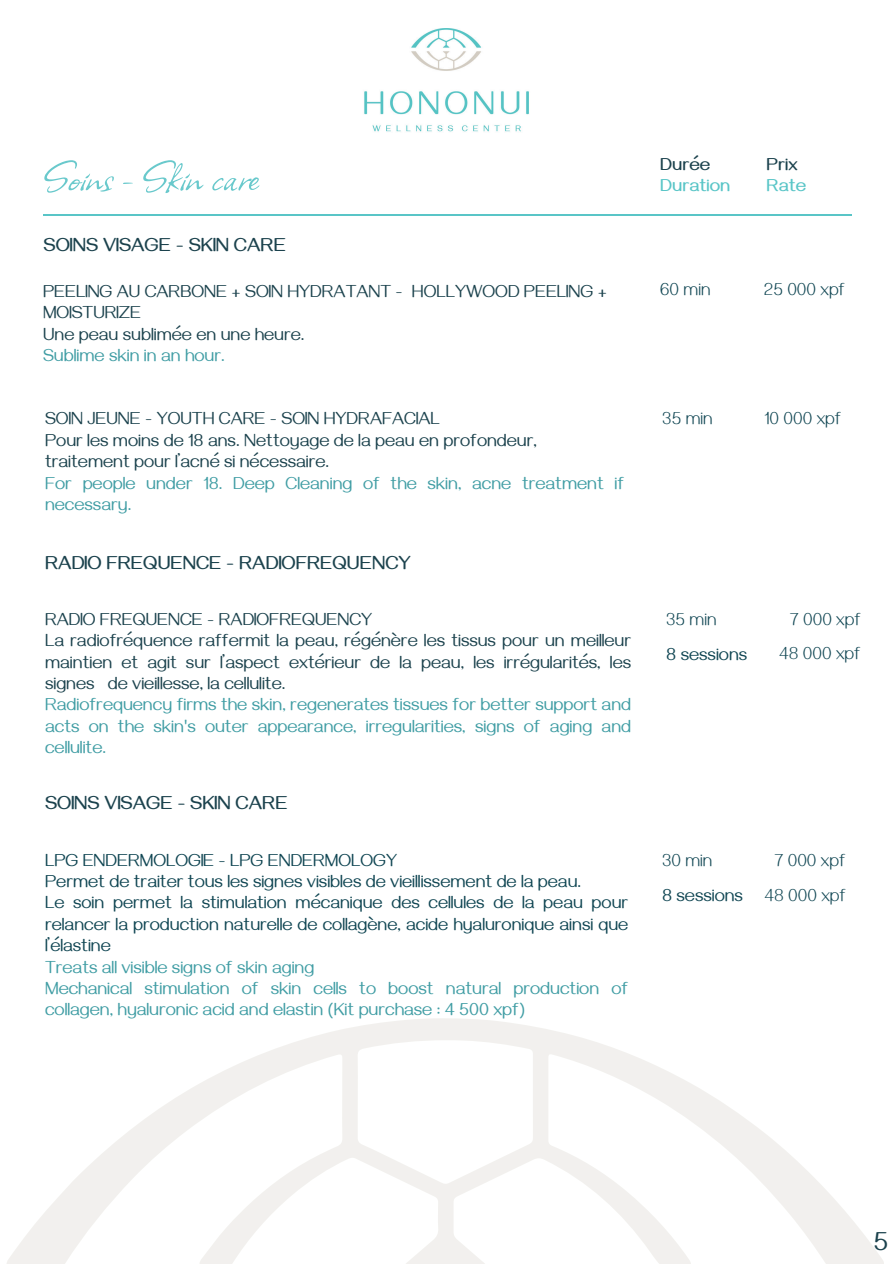
<style>
.page{position:relative;width:894px;height:1264px;background:#fff}
.page>*{position:absolute;margin:0;border:0;box-sizing:border-box;transform-origin:0 0}
.t1{font:51px "Allison";color:#69c9cc}
.t2{font:27px "Gayathri";color:#1b424d}
.t3{font:700 19.5px "Gayathri";color:#1b424d}
.t4{font:18px/21.3px "Gayathri";color:#1b424d}
.t5{font:18px/21.3px "Gayathri";color:#409da4}
.t6{font:18px/21.3px "Gayathri";color:#104653;text-align:justify}
.t7{font:100 18px "Gayathri";color:#104653}
.t8{font:700 18px/21.3px "Gayathri";color:#59c5c7}
.t9{font:700 18px "Gayathri";color:#1b424d}
.s1{color:#1b424d}
</style>
<div class="page">
<hr style="left:43px;top:214px;width:808px;height:1px;background:#59c5c7">
<img style="left:364px;top:28px;width:165px;height:104px">
<svg style="left:7px;top:1018px;width:876px;height:245px"></svg>
<h3 class="t1" style="left:43px;top:144px;width:216px">Soins - Skin care</h3>
<p class="t3" style="left:43px;top:236px;width:244px">SOINS VISAGE - SKIN CARE</p>
<p class="t4" style="left:43px;top:284px;width:565px">PEELING AU CARBONE + SOIN HYDRATANT - HOLLYWOOD PEELING +<br>MOISTURIZE</p>
<p class="t4" style="left:43px;top:327px;width:263px">Une peau sublimée en une heure.</p>
<p class="t5" style="left:43px;top:348px;width:183px">Sublime skin in an hour.</p>
<p class="t4" style="left:45px;top:411px;width:396px">SOIN JEUNE - YOUTH CARE - SOIN HYDRAFACIAL</p>
<p class="t4" style="left:45px;top:433px;width:493px">Pour les moins de 18 ans. Nettoyage de la peau en profondeur, traitement pour l’acné si nécessaire.</p>
<h2 class="t5" style="left:45px;top:476px;width:580px">For people under 18. Deep Cleaning of the skin, acne treatment if necessary.</h2>
<p class="t3" style="left:45px;top:554px;width:367px">RADIO FREQUENCE - RADIOFREQUENCY</p>
<p class="t4" style="left:45px;top:612px;width:328px">RADIO FREQUENCE - RADIOFREQUENCY</p>
<p class="t4" style="left:45px;top:633px;width:587px;text-align:justify">La radiofréquence raffermit la peau, régénère les tissus pour un meilleur maintien et agit sur l’aspect extérieur de la peau, les irrégularités, les signes de vieillesse, la cellulite.</p>
<p class="t5" style="left:45px;top:697px;width:587px;text-align:justify">Radiofrequency firms the skin, regenerates tissues for better support and acts on the skin's outer appearance, irregularities, signs of aging and cellulite.</p>
<p class="t3" style="left:45px;top:794px;width:244px">SOINS VISAGE - SKIN CARE</p>
<p class="t6" style="left:45px;top:852px;width:353px">LPG ENDERMOLOGIE - LPG ENDERMOLOGY</p>
<p class="t6" style="left:45px;top:874px;width:537px">Permet de traiter tous les signes visibles de vieillissement de la peau.</p>
<p class="t6" style="left:45px;top:895px;width:584px">Le soin permet la stimulation mécanique des cellules de la peau pour relancer la production naturelle de collagène, acide hyaluronique ainsi que l’élastine</p>
<p class="t5" style="left:45px;top:959px;width:271px">Treats all visible signs of skin aging</p>
<p class="t5" style="left:45px;top:981px;width:584px">Mechanical stimulation of skin cells to boost natural production of collagen, hyaluronic acid and elastin (Kit purchase : 4 500 xpf)</p>
<h1 class="t8" style="left:660px;top:157px;width:72px"><span class="s1">Durée<br></span>Duration</h1>
<h3 class="t9" style="left:766px;top:156px;width:32px">Prix</h3>
<h3 class="t8" style="left:766px;top:178px;width:41px">Rate</h3>
<p class="t7" style="left:659px;top:282px;width:52px">60 min</p>
<h2 class="t7" style="left:763px;top:282px;width:82px">25 000 xpf</h2>
<p class="t7" style="left:662px;top:411px;width:52px">35 min</p>
<p class="t7" style="left:764px;top:411px;width:78px">10 000 xpf</p>
<p class="t7" style="left:666px;top:612px;width:52px">35 min</p>
<p class="t7" style="left:789px;top:611px;width:72px">7 000 xpf</p>
<p class="t6" style="left:666px;top:647px;width:82px">8 sessions</p>
<p class="t7" style="left:778px;top:646px;width:83px">48 000 xpf</p>
<p class="t7" style="left:661px;top:852px;width:52px">30 min</p>
<p class="t7" style="left:774px;top:852px;width:72px">7 000 xpf</p>
<p class="t6" style="left:661px;top:887px;width:82px">8 sessions</p>
<p class="t7" style="left:764px;top:887px;width:83px">48 000 xpf</p>
<h2 class="t2" style="left:873px;top:1230px;width:16px">5</h2>
</div>
